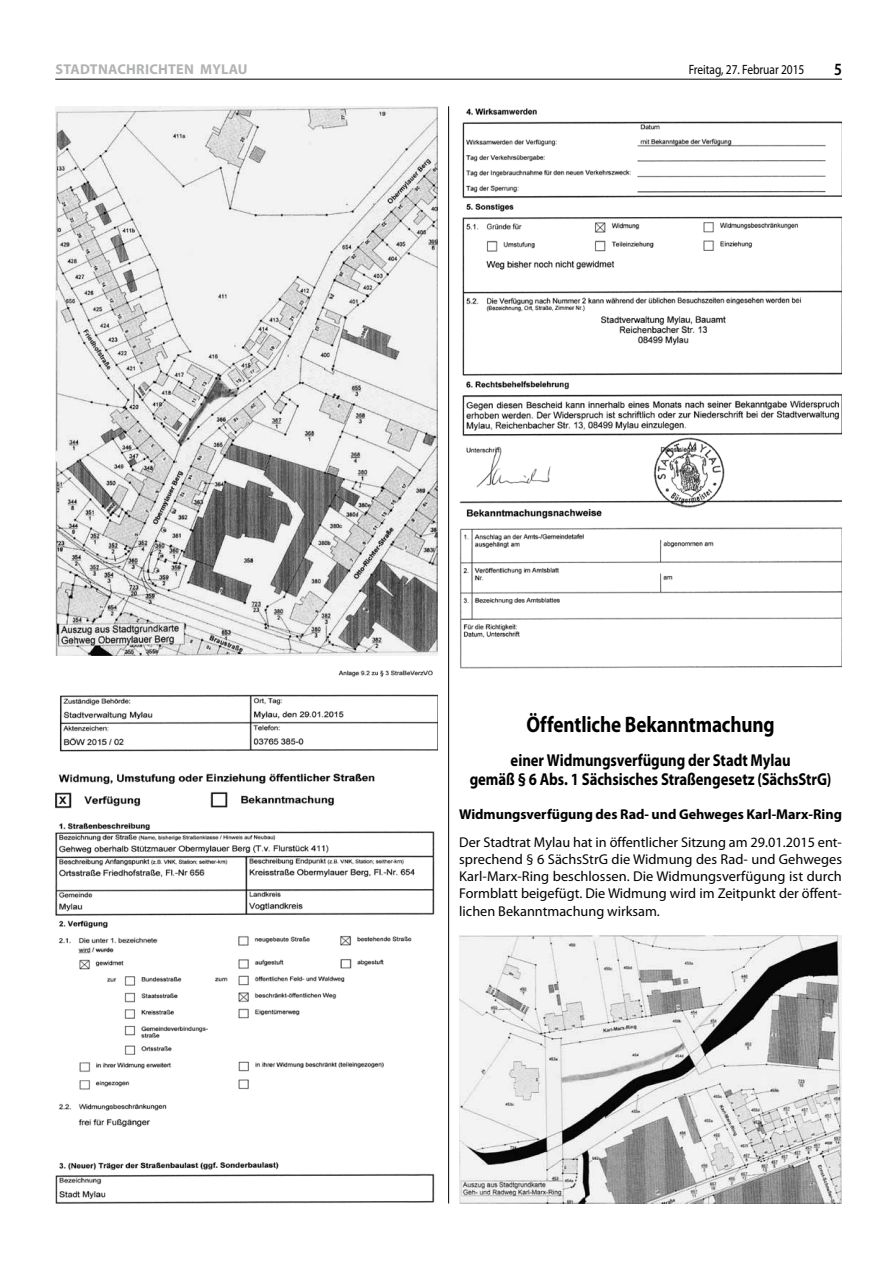
<style>
.page{position:relative;width:893px;height:1263px;background:#fff}
.page>*{position:absolute;margin:0;border:0;box-sizing:border-box;transform-origin:0 0}
.t1{font:700 22.5px "Myriad Pro";letter-spacing:-.005em;color:#000;scale:.85 1}
.t2{font:700 17.25px/18.8px "Myriad Pro";letter-spacing:-.005em;color:#000;text-align:center;scale:.85 1}
.t3{font:600 17.25px "Myriad Pro";color:#000;scale:.85 1}
.t4{font:14.25px/17.2px "Myriad Pro";color:#000;text-align:justify}
.t5{font:700 14.25px "Myriad Pro";color:#000}
.t6{font:700 14.25px "Myriad Pro";letter-spacing:.02em;color:#b1b2b3}
.t7{font:13.5px "Myriad Pro";letter-spacing:-.005em;color:#000;scale:.85 1}
</style>
<div class="page">
<hr style="left:55px;top:79px;width:787px;height:1px;background:#000">
<hr style="left:448px;top:106px;width:1px;height:1097px;background:#000">
<img style="left:55px;top:106px;width:383px;height:550px">
<img style="left:55px;top:670px;width:383px;height:533px">
<img style="left:459px;top:108px;width:383px;height:560px">
<img style="left:459px;top:935px;width:383px;height:268px">
<p class="t6" style="left:55px;top:62px;width:194px">Stadtnachrichten Mylau</p>
<p class="t7" style="left:689px;top:62px;width:138px">Freitag, 27. Februar 2015</p>
<p class="t3" style="left:834px;top:59px;width:11px">5</p>
<h1 class="t1" style="left:526px;top:712px;width:294px">Öffentliche Bekanntmachung</h1>
<p class="t2" style="left:470px;top:751px;width:427px">einer Widmungsverfügung der Stadt Mylau<br>gemäß § 6 Abs. 1 Sächsisches Straßengesetz (SächsStrG)</p>
<p class="t5" style="left:459px;top:806px;width:384px">Widmungsverfügung des Rad- und Gehweges Karl-Marx-Ring</p>
<p class="t4" style="left:459px;top:833px;width:384px">Der Stadtrat Mylau hat in öffentlicher Sitzung am 29.01.2015 ent&shy;sprechend § 6 SächsStrG die Widmung des Rad- und Gehweges Karl-Marx-Ring beschlossen. Die Widmungsverfügung ist durch Formblatt beigefügt. Die Widmung wird im Zeitpunkt der öffent&shy;lichen Bekanntmachung wirksam.</p>
</div>
